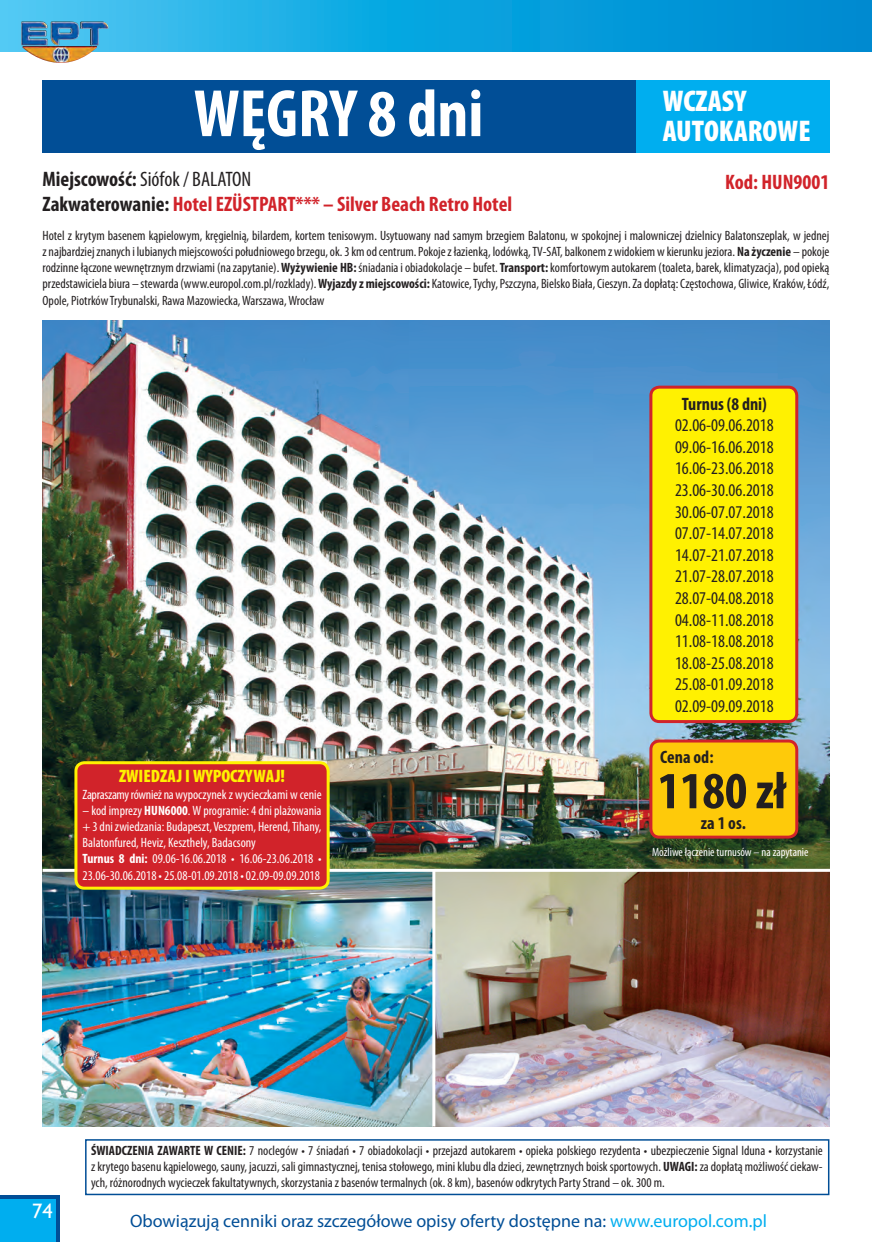
<style>
.page{position:relative;width:872px;height:1242px;background:#fff}
.page>*{position:absolute;margin:0;border:0;box-sizing:border-box;transform-origin:0 0}
.t1{font:700 condensed 67.5px "Myriad Pro";color:#fff}
.t2{font:700 condensed 52.5px "Myriad Pro";color:#231f20}
.t3{font:900 condensed 30px/30px "Myriad Pro";color:#fff}
.t4{font:700 condensed 21px/25.2px "Myriad Pro";color:#d1232a}
.t5{font:21px "Humanist 521 PL";color:#fff}
.t6{font:condensed 18px/21.6px "Myriad Pro";color:#231f20;text-align:justify}
.t7{font:18px "Myriad Pro";color:#014e96}
.t8{font:700 condensed 18px "Myriad Pro";color:#231f20}
.t9{font:900 condensed 18px "Myriad Pro";color:#fff101}
.t10{font:condensed 13.5px/16.2px "Myriad Pro";color:#231f20;text-align:justify}
.t11{font:condensed 13.5px/16.2px "Myriad Pro";color:#fff}
.t12{font:condensed 12px "Myriad Pro";color:#fff}
.s1{color:#231f20}
.s2{font-weight:400;color:#231f20}
.s3{font-weight:700}
.s4{color:#00aeef}
</style>
<div class="page">
<div style="left:0;top:1195px;width:60px;height:47px;background:#014e96"></div>
<svg style="left:0;top:0;width:872px;height:51px;background:#13a4df"></svg>
<div style="left:0;top:1199px;width:55px;height:43px;background:#00aeef"></div>
<img style="left:21px;top:21px;width:88px;height:42px">
<img style="left:43px;top:320px;width:786px;height:549px">
<img style="left:43px;top:872px;width:786px;height:254px">
<hr style="left:432px;top:870px;width:3px;height:256px;background:#fff">
<div style="left:43px;top:81px;width:601px;height:72px;background:#014e96"></div>
<div style="left:636px;top:81px;width:193px;height:72px;background:#00aeef"></div>
<div style="left:85px;top:1139px;width:744px;height:56px;border:2px solid #014e96"></div>
<div style="left:76px;top:762px;width:252px;height:126px;background:#d1232a;border-radius:9px"></div>
<div style="left:74px;top:761px;width:256px;height:128px;border:3px solid #fff101;border-radius:9px"></div>
<div style="left:651px;top:387px;width:145px;height:334px;background:#fff101;border-radius:9px"></div>
<div style="left:649px;top:386px;width:149px;height:337px;border:3px solid #d1232a;border-radius:9px"></div>
<div style="left:651px;top:741px;width:145px;height:96px;background:#feca0a;border-radius:9px"></div>
<div style="left:649px;top:739px;width:149px;height:99px;border:3px solid #d1232a;border-radius:9px"></div>
<h1 class="t1" style="left:194px;top:71px;width:291px">WĘGRY 8 dni</h1>
<h3 class="t3" style="left:662px;top:85px;width:149px">WCZASY<br>AUTOKAROWE</h3>
<h3 class="t4" style="left:43px;top:166px;width:471px"><span class="s1">Miejscowość:</span> <span class="s2">Siófok / BALATON<br></span><span class="s1">Zakwaterowanie:</span> Hotel EZÜSTPART*** – Silver Beach Retro Hotel</h3>
<h3 class="t4" style="left:725px;top:169px;width:106px">Kod: HUN9001</h3>
<p class="t10" style="left:43px;top:227px;width:788px">Hotel z krytym basenem kąpielowym, kręgielnią, bilardem, kortem tenisowym. Usytuowany nad samym brzegiem Balatonu, w spokojnej i malowniczej dzielnicy Balatonszeplak, w jednej z najbardziej znanych i lubianych miejscowości południowego brzegu, ok. 3 km od centrum. Pokoje z łazienką, lodówką, TV-SAT, balkonem z widokiem w kierunku jeziora. <span class="s3">Na życzenie</span> – pokoje rodzinne łączone wewnętrznym drzwiami (na zapytanie). <span class="s3">Wyżywienie HB:</span> śniadania i obiadokolacje – bufet. <span class="s3">Transport:</span> komfortowym autokarem (toaleta, barek, klimatyzacja), pod opieką przedstawiciela biura – stewarda (www.europol.com.pl/rozklady). <span class="s3">Wyjazdy z miejscowości:</span> Katowice, Tychy, Pszczyna, Bielsko Biała, Cieszyn. Za dopłatą: Częstochowa, Gliwice, Kraków, Łódź, Opole, Piotrków Trybunalski, Rawa Mazowiecka, Warszawa, Wrocław</p>
<h3 class="t8" style="left:682px;top:392px;width:87px">Turnus (8 dni)</h3>
<p class="t6" style="left:675px;top:414px;width:100px">02.06-09.06.2018<br>09.06-16.06.2018<br>16.06-23.06.2018<br>23.06-30.06.2018<br>30.06-07.07.2018<br>07.07-14.07.2018<br>14.07-21.07.2018<br>21.07-28.07.2018<br>28.07-04.08.2018<br>04.08-11.08.2018<br>11.08-18.08.2018<br>18.08-25.08.2018<br>25.08-01.09.2018<br>02.09-09.09.2018</p>
<h3 class="t9" style="left:119px;top:765px;width:168px">ZWIEDZAJ I WYPOCZYWAJ!</h3>
<p class="t11" style="left:82px;top:786px;width:240px">Zapraszamy również na wypoczynek z wycieczkami w cenie</p>
<p class="t11" style="left:82px;top:802px;width:240px">– kod imprezy <span class="s3">HUN6000</span>. W programie: 4 dni plażowania + 3 dni zwiedzania: Budapeszt, Veszprem, Herend, Tihany, Balatonfured, Heviz, Keszthely, Badacsony<br><span class="s3">Turnus 8 dni:</span> 09.06-16.06.2018 • 16.06-23.06.2018 • 23.06-30.06.2018 • 25.08-01.09.2018 • 02.09-09.09.2018</p>
<h3 class="t8" style="left:660px;top:746px;width:55px">Cena od:</h3>
<h2 class="t2" style="left:658px;top:758px;width:130px">1180 zł</h2>
<h3 class="t8" style="left:701px;top:812px;width:46px">za 1 os.</h3>
<p class="t12" style="left:652px;top:845px;width:158px">Możliwe łączenie turnusów – na zapytanie</p>
<h3 class="t5" style="left:32px;top:1203px;width:23px">74</h3>
<p class="t10" style="left:91px;top:1142px;width:733px"><span class="s3">ŚWIADCZENIA ZAWARTE W CENIE:</span> 7 noclegów • 7 śniadań • 7 obiadokolacji • przejazd autokarem • opieka polskiego rezydenta • ubezpieczenie Signal Iduna • korzystanie z krytego basenu kąpielowego, sauny, jacuzzi, sali gimnastycznej, tenisa stołowego, mini klubu dla dzieci, zewnętrznych boisk sportowych. <span class="s3">UWAGI:</span> za dopłatą możliwość ciekaw&shy;ych, różnorodnych wycieczek fakultatywnych, skorzystania z basenów termalnych (ok. 8 km), basenów odkrytych Party Strand – ok. 300 m.</p>
<h3 class="t7" style="left:130px;top:1210px;width:638px">Obowiązują cenniki oraz szczegółowe opisy oferty dostępne na: <span class="s4">www.europol.com.pl</span></h3>
</div>
